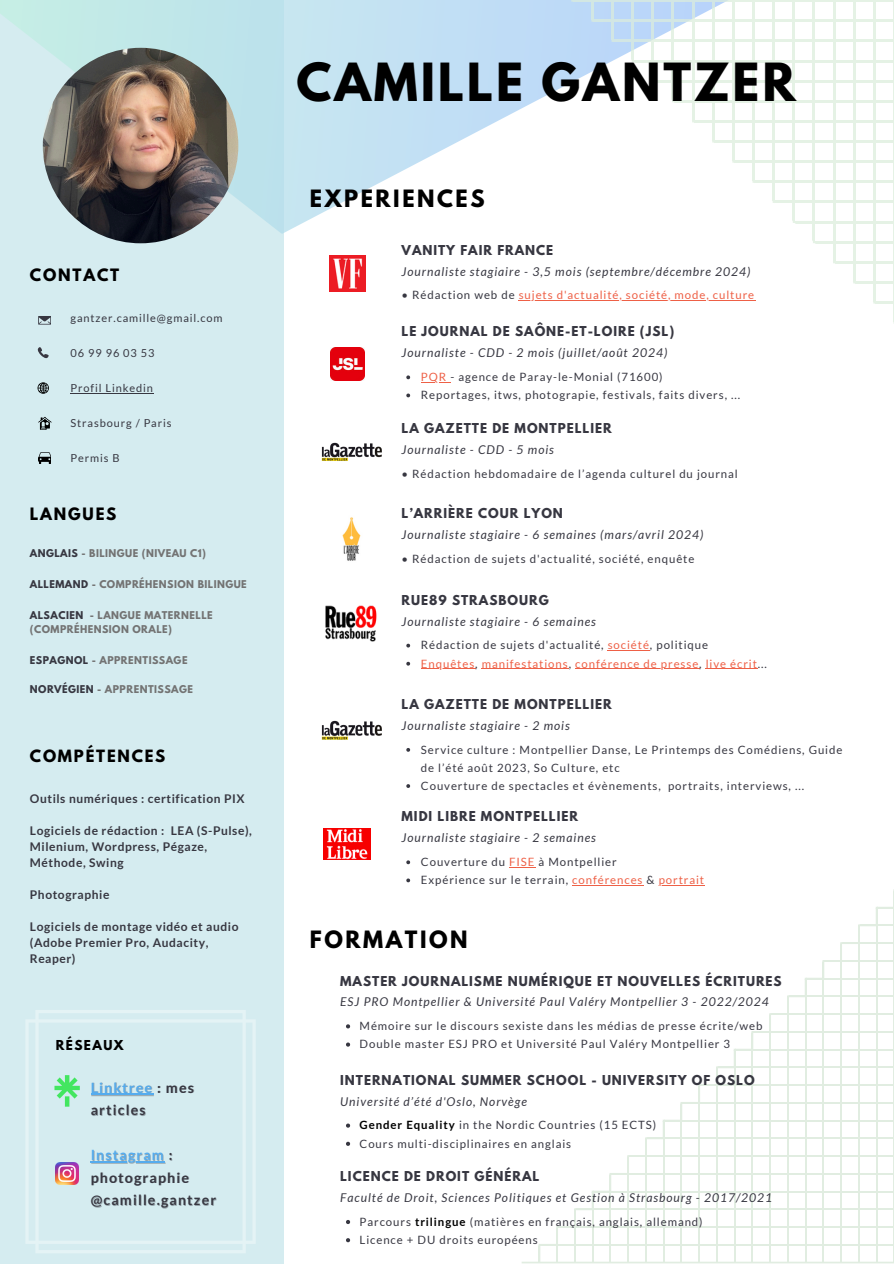
<style>
.page{position:relative;width:894px;height:1264px;background:#fff}
.page>*{position:absolute;margin:0;border:0;box-sizing:border-box;transform-origin:0 0}
.t1{font:700 46.5px "League Spartan";letter-spacing:.06em;color:#000}
.t2{font:700 21.15px "League Spartan";letter-spacing:.12em;color:#000}
.t3{font:700 15.15px "League Spartan";letter-spacing:.12em;color:#000}
.t4{font:700 15px "League Spartan";letter-spacing:.12em;color:#000}
.t5{font:700 14.25px "Lato";letter-spacing:.08em;color:#373741}
.t6{font:700 14.25px "Lato";letter-spacing:.08em;color:#55acee}
.t7{font:italic 12.15px "Lato";letter-spacing:.08em;color:#373741}
.t8{font:700 12.15px "League Spartan";letter-spacing:.08em;color:#373741}
.t9{font:700 12.15px "League Spartan";letter-spacing:.12em;color:#000}
.t10{font:700 12px/16px "Lato";letter-spacing:.05em;color:#373741}
.t11{font:11.4px/18.1px "Lato";letter-spacing:.08em;color:#373741}
.t12{font:11.4px "Lato";letter-spacing:.08em;color:#ee6046}
.t13{font:10.95px "Lato";letter-spacing:.08em;color:#373741}
.t14{font:700 9.45px "League Spartan";letter-spacing:.045em;color:#737373}
.s1{color:#373741}
.s2{color:rgb(55 55 65/.4)}
.s3{color:#ee6046}
.s4{font-weight:700;color:#000}
</style>
<div class="page">
<hr style="left:893px;top:819px;width:1px;height:443px;background:#7fb27f">
<hr style="left:893px;top:0;width:1px;height:423px;background:#dceddc">
<img style="left:0;top:0;width:893px;height:1263px">
<hr style="left:91px;top:1093px;width:62px;height:1px;background:#55acee">
<hr style="left:91px;top:1161px;width:74px;height:1px;background:#55acee">
<svg style="left:346px;top:1024px;width:4px;height:4px"></svg>
<svg style="left:346px;top:1042px;width:4px;height:4px"></svg>
<svg style="left:346px;top:1219px;width:4px;height:4px"></svg>
<svg style="left:346px;top:1238px;width:4px;height:4px"></svg>
<svg style="left:346px;top:1123px;width:4px;height:4px"></svg>
<svg style="left:346px;top:1141px;width:4px;height:4px"></svg>
<svg style="left:406px;top:860px;width:4px;height:4px"></svg>
<svg style="left:509px;top:867px;width:26px;height:1px"></svg>
<svg style="left:406px;top:878px;width:4px;height:4px"></svg>
<hr style="left:572px;top:885px;width:71px;height:1px;background:#ee6046">
<hr style="left:658px;top:885px;width:47px;height:1px;background:#ee6046">
<svg style="left:406px;top:375px;width:4px;height:4px"></svg>
<svg style="left:421px;top:382px;width:29px;height:1px"></svg>
<svg style="left:406px;top:393px;width:4px;height:4px"></svg>
<hr style="left:518px;top:300px;width:107px;height:1px;background:#ee6046">
<hr style="left:625px;top:300px;width:130px;height:1px;background:#ee6046">
<p class="t3" style="left:30px;top:267px;width:91px">CONTACT</p>
<h1 class="t13" style="left:71px;top:311px;width:153px">gantzer.camille@gmail.com</h1>
<h2 class="t13" style="left:71px;top:346px;width:85px">06 99 96 03 53</h2>
<p class="t13" style="left:71px;top:381px;width:84px">Profil Linkedin</p>
<h3 class="t13" style="left:71px;top:416px;width:102px">Strasbourg / Paris</h3>
<p class="t13" style="left:71px;top:451px;width:51px">Permis B</p>
<p class="t3" style="left:30px;top:506px;width:88px">LANGUES</p>
<h6 class="t14" style="left:30px;top:549px;width:177px"><span class="s1">ANGLAIS</span> - BILINGUE (NIVEAU C1)</h6>
<h6 class="t14" style="left:30px;top:579px;width:218px"><span class="s1">ALLEMAND</span> - COMPRÉHENSION BILINGUE</h6>
<p class="t14" style="left:30px;top:610px;width:184px"><span class="s1">ALSACIEN</span> - LANGUE MATERNELLE</p>
<p class="t14" style="left:30px;top:625px;width:144px">(COMPRÉHENSION ORALE)</p>
<p class="t14" style="left:30px;top:656px;width:159px"><span class="s1">ESPAGNOL</span> - APPRENTISSAGE</p>
<h5 class="t14" style="left:30px;top:684px;width:164px"><span class="s1">NORVÉGIEN</span> - APPRENTISSAGE</h5>
<h4 class="t4" style="left:30px;top:748px;width:137px">COMPÉTENCES</h4>
<h4 class="t10" style="left:30px;top:790px;width:216px">Outils numériques : certification PIX</h4>
<p class="t10" style="left:30px;top:822px;width:223px">Logiciels de rédaction : LEA (S-Pulse),<br>Milenium, Wordpress, Pégaze,<br>Méthode, Swing</p>
<p class="t10" style="left:30px;top:886px;width:81px">Photographie</p>
<p class="t10" style="left:30px;top:918px;width:210px">Logiciels de montage vidéo et audio (Adobe Premier Pro, Audacity,<br>Reaper)</p>
<p class="t9" style="left:56px;top:1039px;width:69px">RÉSEAUX</p>
<h5 class="t6" style="left:91px;top:1078px;width:105px">Linktree <span class="s1">: mes</span></h5>
<p class="t5" style="left:91px;top:1101px;width:56px">articles</p>
<p class="t6" style="left:91px;top:1146px;width:84px">Instagram <span class="s2">:</span></p>
<h5 class="t5" style="left:91px;top:1168px;width:100px">photographie</h5>
<p class="t5" style="left:91px;top:1191px;width:127px">@camille.gantzer</p>
<p class="t1" style="left:296px;top:59px;width:500px">CAMILLE GANTZER</p>
<p class="t2" style="left:310px;top:188px;width:176px">EXPERIENCES</p>
<p class="t8" style="left:401px;top:244px;width:153px">VANITY FAIR FRANCE</p>
<h5 class="t7" style="left:401px;top:263px;width:350px">Journaliste stagiaire - 3,5 mois (septembre/décembre 2024)</h5>
<p class="t12" style="left:401px;top:288px;width:354px"><span class="s1">• Rédaction web de</span> sujets d'actualité, société, mode, culture</p>
<p class="t8" style="left:401px;top:325px;width:274px">LE JOURNAL DE SAÔNE-ET-LOIRE (JSL)</p>
<h5 class="t7" style="left:401px;top:345px;width:267px">Journaliste - CDD - 2 mois (juillet/août 2024)</h5>
<p class="t11" style="left:421px;top:367px;width:243px"><span class="s3">PQR</span> - agence de Paray-le-Monial (71600)</p>
<p class="t11" style="left:421px;top:386px;width:321px">Reportages, itws, photograpie, festivals, faits divers, ...</p>
<h5 class="t8" style="left:401px;top:422px;width:211px">LA GAZETTE DE MONTPELLIER</h5>
<p class="t7" style="left:401px;top:442px;width:154px">Journaliste - CDD - 5 mois</p>
<p class="t11" style="left:401px;top:464px;width:338px">• Rédaction hebdomadaire de l’agenda culturel du journal</p>
<h5 class="t8" style="left:401px;top:507px;width:163px">L’ARRIÈRE COUR LYON</h5>
<p class="t7" style="left:401px;top:526px;width:303px">Journaliste stagiaire - 6 semaines (mars/avril 2024)</p>
<p class="t11" style="left:401px;top:549px;width:294px">• Rédaction de sujets d'actualité, société, enquête</p>
<h5 class="t8" style="left:401px;top:594px;width:149px">RUE89 STRASBOURG</h5>
<p class="t7" style="left:401px;top:613px;width:196px">Journaliste stagiaire - 6 semaines</p>
<p class="t11" style="left:421px;top:636px;width:288px">Rédaction de sujets d'actualité, <span class="s3">société</span>, politique</p>
<p class="t12" style="left:421px;top:656px;width:347px">Enquêtes<span class="s1">,</span> manifestations<span class="s1">,</span> conférence de presse<span class="s1">,</span> live écrit<span class="s1">...</span></p>
<p class="t8" style="left:401px;top:698px;width:211px">LA GAZETTE DE MONTPELLIER</p>
<p class="t7" style="left:401px;top:717px;width:170px">Journaliste stagiaire - 2 mois</p>
<p class="t11" style="left:421px;top:740px;width:423px">Service culture : Montpellier Danse, Le Printemps des Comédiens, Guide de l’été août 2023, So Culture, etc</p>
<h3 class="t11" style="left:421px;top:776px;width:384px">Couverture de spectacles et évènements, portraits, interviews, ...</h3>
<p class="t8" style="left:401px;top:810px;width:178px">MIDI LIBRE MONTPELLIER</p>
<p class="t7" style="left:401px;top:830px;width:196px">Journaliste stagiaire - 2 semaines</p>
<p class="t11" style="left:421px;top:852px;width:197px">Couverture du <span class="s3">FISE</span> à Montpellier</p>
<p class="t11" style="left:421px;top:870px;width:284px">Expérience sur le terrain, <span class="s3">conférences</span> &amp; <span class="s3">portrait</span></p>
<p class="t2" style="left:310px;top:929px;width:159px">FORMATION</p>
<h5 class="t8" style="left:340px;top:974px;width:443px">MASTER JOURNALISME NUMÉRIQUE ET NOUVELLES ÉCRITURES</h5>
<p class="t7" style="left:340px;top:994px;width:430px">ESJ PRO Montpellier &amp; Université Paul Valéry Montpellier 3 - 2022/2024</p>
<p class="t11" style="left:359px;top:1016px;width:404px">Mémoire sur le discours sexiste dans les médias de presse écrite/web</p>
<p class="t11" style="left:359px;top:1034px;width:372px">Double master ESJ PRO et Université Paul Valéry Montpellier 3</p>
<p class="t8" style="left:340px;top:1073px;width:416px">INTERNATIONAL SUMMER SCHOOL - UNIVERSITY OF OSLO</p>
<p class="t7" style="left:340px;top:1093px;width:188px">Université d’été d'Oslo, Norvège</p>
<h5 class="t11" style="left:359px;top:1115px;width:298px"><span class="s4">Gender Equality</span> in the Nordic Countries (15 ECTS)</h5>
<p class="t11" style="left:359px;top:1133px;width:213px">Cours multi-disciplinaires en anglais</p>
<p class="t8" style="left:340px;top:1170px;width:200px">LICENCE DE DROIT GÉNÉRAL</p>
<h5 class="t7" style="left:340px;top:1189px;width:433px">Faculté de Droit, Sciences Politiques et Gestion à Strasbourg - 2017/2021</h5>
<p class="t11" style="left:359px;top:1212px;width:344px">Parcours <span class="s4">trilingue</span> (matières en français, anglais, allemand)</p>
<p class="t11" style="left:359px;top:1230px;width:179px">Licence + DU droits européens</p>
</div>
